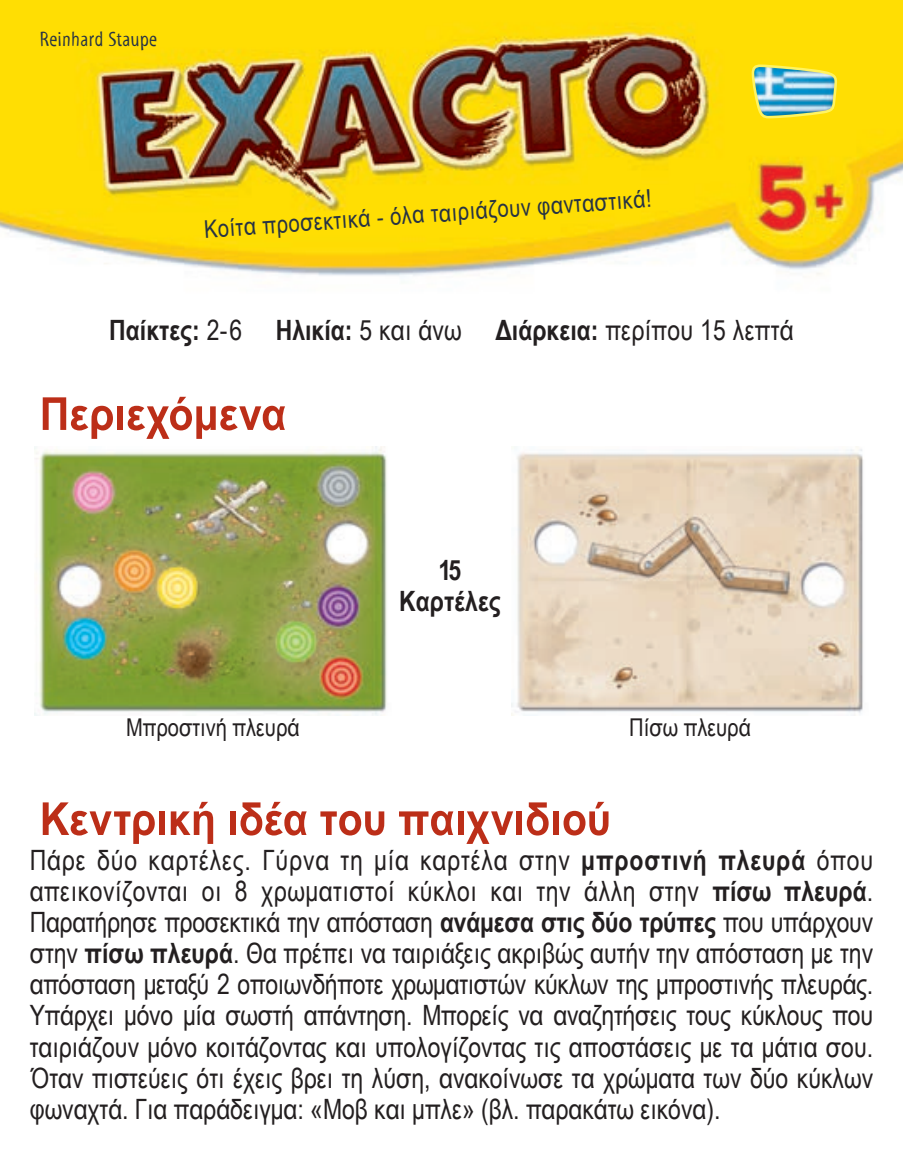
<style>
.page{position:relative;width:903px;height:1171px;background:#fff}
.page>*{position:absolute;margin:0;border:0;box-sizing:border-box;transform-origin:0 0}
.t1{font:700 45.5px "Arial Narrow";color:#bc2e18;scale:1.1 1}
.t2{font:28px/31.2px "Arial Narrow";color:#231f20;text-align:justify}
.t3{font:700 28px "Arial Narrow";color:#231f20}
.t4{font:24.5px "Arial Narrow";color:#263244}
.t5{font:24.5px "Arial Narrow";color:#231f20}
.t6{font:21px "Myriad Tilt";letter-spacing:.02em;color:#263244}
.s1{font-weight:400}
.s2{font-weight:700}
</style>
<div class="page">
<img style="left:0;top:0;width:903px;height:276px">
<img style="left:35px;top:446px;width:352px;height:269px">
<img style="left:512px;top:446px;width:351px;height:269px">
<svg style="left:750px;top:63px;width:88px;height:57px;background:#9ec79b"></svg>
<p class="t6" style="left:40px;top:27px;width:119px">Reinhard Staupe</p>
<p class="t4" style="left:203px;top:211px;width:450px;rotate:-4deg">Κοίτα προσεκτικά - όλα ταιριάζουν φανταστικά!</p>
<p class="t3" style="left:109px;top:309px;width:686px">Παίκτες: <span class="s1">2-6</span> Ηλικία: <span class="s1">5 και άνω</span> Διάρκεια: <span class="s1">περίπου 15 λεπτά</span></p>
<p class="t1" style="left:40px;top:379px;width:226px">Περιεχόμενα</p>
<p class="t5" style="left:126px;top:709px;width:175px">Μπροστινή πλευρά</p>
<p class="t3" style="left:439px;top:549px;width:24px">15</p>
<p class="t3" style="left:399px;top:580px;width:103px">Καρτέλες</p>
<p class="t5" style="left:629px;top:709px;width:123px">Πίσω πλευρά</p>
<p class="t1" style="left:40px;top:784px;width:521px">Κεντρική ιδέα του παιχνιδιού</p>
<p class="t2" style="left:30px;top:843px;width:845px">Πάρε δύο καρτέλες. Γύρνα τη μία καρτέλα στην <span class="s2">μπροστινή πλευρά</span> όπου απεικονίζονται οι 8 χρωματιστοί κύκλοι και την άλλη στην <span class="s2">πίσω πλευρά</span>.<br>Παρατήρησε προσεκτικά την απόσταση <span class="s2">ανάμεσα στις δύο τρύπες</span> που υπάρχουν στην <span class="s2">πίσω πλευρά</span>. Θα πρέπει να ταιριάξεις ακριβώς αυτήν την απόσταση με την απόσταση μεταξύ 2 οποιωνδήποτε χρωματιστών κύκλων της μπροστινής πλευράς.<br>Υπάρχει μόνο μία σωστή απάντηση. Μπορείς να αναζητήσεις τους κύκλους που ταιριάζουν μόνο κοιτάζοντας και υπολογίζοντας τις αποστάσεις με τα μάτια σου.<br>Όταν πιστεύεις ότι έχεις βρει τη λύση, ανακοίνωσε τα χρώματα των δύο κύκλων φωναχτά. Για παράδειγμα: «Μοβ και μπλε» (βλ. παρακάτω εικόνα).</p>
</div>
